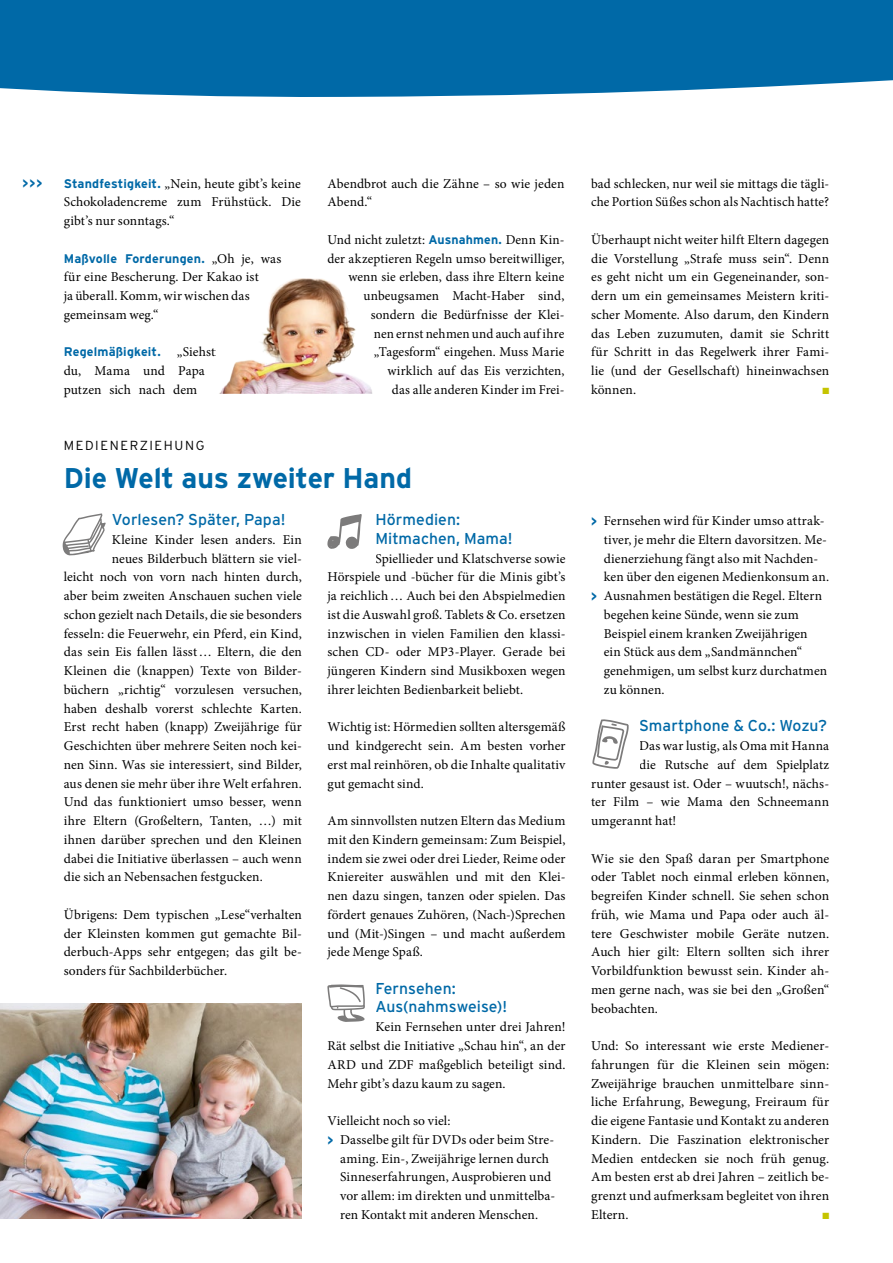
<style>
.page{position:relative;width:893px;height:1263px;background:#fff}
.page>*{position:absolute;margin:0;border:0;box-sizing:border-box;transform-origin:0 0}
.Headline__2015{font:700 28.5px "Interstate";letter-spacing:-.01em;color:#0069a7}
.Zwischenhead_regular{font:15.75px/18.8px "Interstate";color:#0069a7}
.Lauftext__2015{font:13.5px/18.8px "Minion Pro";letter-spacing:.005em;color:#000;text-align:justify}
.Lauftext___Aufzählun{font:700 13.5px "Interstate";color:#0069a7}
.Dachzeile__2015{font:300 13.2px "Interstate";letter-spacing:.125em;color:#000}
.Lauftext__2015-2{font:700 12.6px "Interstate";letter-spacing:.015em;color:#0069a7}
.Lauftext__2015-3{font:9px "Zapf Dingbats ITC";color:#c5c400}
.s1{font-family:"Interstate";font-weight:700;font-size:12.6px;color:#0069a7}
.s2{font-family:"Minion Pro";font-weight:400;font-size:13.5px;color:#000}
.s3{font-family:"Interstate";font-weight:700;color:#0069a7}
</style>
<div class="page">
<img style="left:0;top:1003px;width:302px;height:216px">
<svg style="left:63px;top:513px;width:43px;height:43px"></svg>
<svg style="left:592px;top:719px;width:37px;height:50px"></svg>
<svg style="left:327px;top:514px;width:35px;height:35px"></svg>
<svg style="left:327px;top:984px;width:38px;height:38px"></svg>
<img style="left:259px;top:278px;width:55px;height:85px">
<div style="left:0;top:0;width:893px;height:97px;background:#0069a7"></div>
<p class="Lauftext___Aufzählun" style="left:22px;top:176px;width:22px">&gt;&gt;&gt;</p>
<p class="Lauftext__2015" style="left:64px;top:174px;width:238px"><span class="s1">Standfestigkeit.</span> „Nein, heute gibt’s keine Schokoladencreme zum Frühstück. Die gibt’s nur sonntags.“</p>
<p class="Lauftext__2015-2" style="left:64px;top:251px;width:219px">Maßvolle Forderungen. <span class="s2">„Oh je, was</span></p>
<p class="Lauftext__2015" style="left:64px;top:268px;width:196px;text-align:left">für eine Bescherung. Der Kakao ist ja überall. Komm, wir wischen das gemeinsam weg.“</p>
<p class="Lauftext__2015-2" style="left:64px;top:345px;width:153px">Regelmäßigkeit. <span class="s2">„Siehst</span></p>
<p class="Lauftext__2015" style="left:64px;top:361px;width:143px">du, Mama und Papa putzen sich nach dem</p>
<p class="Lauftext__2015" style="left:327px;top:174px;width:238px">Abendbrot auch die Zähne – so wie jeden<br>Abend.“</p>
<p class="Lauftext__2015" style="left:327px;top:230px;width:239px;text-align:right">Und nicht zuletzt: <span class="s1">Ausnahmen.</span> Denn Kin&shy;der akzeptieren Regeln umso bereitwilliger, wenn sie erleben, dass ihre Eltern keine unbeugsamen Macht-Haber sind, sondern die Bedürfnisse der Klei-<br>nen ernst nehmen und auch auf ihre „Tagesform“ eingehen. Muss Marie wirklich auf das Eis verzichten,<br>das alle anderen Kinder im Frei-</p>
<p class="Dachzeile__2015" style="left:64px;top:438px;width:142px">MEDIENERZIEHUNG</p>
<p class="Headline__2015" style="left:64px;top:462px;width:350px">Die Welt aus zweiter Hand</p>
<p class="Zwischenhead_regular" style="left:112px;top:510px;width:175px">Vorlesen? Später, Papa!</p>
<p class="Lauftext__2015" style="left:112px;top:530px;width:192px">Kleine Kinder lesen anders. Ein</p>
<p class="Lauftext__2015" style="left:112px;top:549px;width:192px">neues Bilderbuch blättern sie viel-</p>
<p class="Lauftext__2015" style="left:64px;top:568px;width:240px">leicht noch von vorn nach hinten durch,</p>
<p class="Lauftext__2015" style="left:64px;top:586px;width:240px">aber beim zweiten Anschauen suchen viele</p>
<p class="Lauftext__2015" style="left:64px;top:605px;width:240px">schon gezielt nach Details, die sie besonders</p>
<p class="Lauftext__2015" style="left:64px;top:624px;width:240px">fesseln: die Feuerwehr, ein Pferd, ein Kind,</p>
<p class="Lauftext__2015" style="left:64px;top:643px;width:240px">das sein Eis fallen lässt… Eltern, die den</p>
<p class="Lauftext__2015" style="left:64px;top:661px;width:238px">Kleinen die (knappen) Texte von Bilder-</p>
<p class="Lauftext__2015" style="left:64px;top:680px;width:240px">büchern „richtig“ vorzulesen versuchen,</p>
<p class="Lauftext__2015" style="left:64px;top:699px;width:240px">haben deshalb vorerst schlechte Karten.</p>
<p class="Lauftext__2015" style="left:64px;top:718px;width:240px">Erst recht haben (knapp) Zweijährige für</p>
<p class="Lauftext__2015" style="left:64px;top:736px;width:240px">Geschichten über mehrere Seiten noch kei-</p>
<p class="Lauftext__2015" style="left:64px;top:755px;width:240px">nen Sinn. Was sie interessiert, sind Bilder,</p>
<p class="Lauftext__2015" style="left:64px;top:774px;width:240px">aus denen sie mehr über ihre Welt erfahren.</p>
<p class="Lauftext__2015" style="left:64px;top:793px;width:240px">Und das funktioniert umso besser, wenn</p>
<p class="Lauftext__2015" style="left:64px;top:811px;width:240px">ihre Eltern (Großeltern, Tanten, …) mit</p>
<p class="Lauftext__2015" style="left:64px;top:830px;width:240px">ihnen darüber sprechen und den Kleinen</p>
<p class="Lauftext__2015" style="left:64px;top:849px;width:240px">dabei die Initiative überlassen – auch wenn</p>
<p class="Lauftext__2015" style="left:64px;top:868px;width:201px">die sich an Nebensachen festgucken.</p>
<p class="Lauftext__2015" style="left:64px;top:905px;width:240px">Übrigens: Dem typischen „Lese“verhalten der Kleinsten kommen gut gemachte Bil&shy;derbuch-Apps sehr entgegen; das gilt be&shy;sonders für Sachbilderbücher.</p>
<p class="Zwischenhead_regular" style="left:375px;top:510px;width:139px">Hörmedien:<br>Mitmachen, Mama!</p>
<p class="Lauftext__2015" style="left:327px;top:549px;width:240px;text-indent:48px">Spiellieder und Klatschverse sowie Hörspiele und -bücher für die Minis gibt’s ja reichlich… Auch bei den Abspielmedien ist die Auswahl groß. Tablets &amp; Co. ersetzen inzwischen in vielen Familien den klassi&shy;schen CD- oder MP3-Player. Gerade bei jüngeren Kindern sind Musikboxen wegen ihrer leichten Bedienbarkeit beliebt.</p>
<p class="Lauftext__2015" style="left:327px;top:718px;width:240px">Wichtig ist: Hörmedien sollten altersgemäß und kindgerecht sein. Am besten vorher erst mal reinhören, ob die Inhalte qualitativ gut gemacht sind.</p>
<p class="Lauftext__2015" style="left:327px;top:811px;width:240px">Am sinnvollsten nutzen Eltern das Medium mit den Kindern gemeinsam: Zum Beispiel, indem sie zwei oder drei Lieder, Reime oder Kniereiter auswählen und mit den Klei&shy;nen dazu singen, tanzen oder spielen. Das fördert genaues Zuhören, (Nach-)Sprechen und (Mit-)Singen – und macht außerdem jede Menge Spaß.</p>
<p class="Zwischenhead_regular" style="left:375px;top:978px;width:133px">Fernsehen:<br>Aus(nahmsweise)!</p>
<p class="Lauftext__2015" style="left:327px;top:1018px;width:240px;text-indent:48px">Kein Fernsehen unter drei Jahren!<br>Rät selbst die Initiative „Schau hin“, an der ARD und ZDF maßgeblich beteiligt sind.<br>Mehr gibt’s dazu kaum zu sagen.</p>
<p class="Lauftext__2015" style="left:327px;top:1111px;width:125px">Vielleicht noch so viel:</p>
<p class="Lauftext__2015" style="left:340px;top:1130px;width:217px;text-align:left;text-indent:-13px"><span class="s3">&gt;</span> Dasselbe gilt für DVDs oder beim Stre&shy;aming. Ein-, Zweijährige lernen durch Sinneserfahrungen, Ausprobieren und vor allem: im direkten und unmittelba&shy;ren Kontakt mit anderen Menschen.</p>
<p class="Lauftext__2015" style="left:591px;top:174px;width:240px">bad schlecken, nur weil sie mittags die tägli&shy;che Portion Süßes schon als Nachtisch hatte?</p>
<p class="Lauftext__2015" style="left:591px;top:230px;width:240px">Überhaupt nicht weiter hilft Eltern dagegen die Vorstellung „Strafe muss sein“. Denn es geht nicht um ein Gegeneinander, son&shy;dern um ein gemeinsames Meistern kriti&shy;scher Momente. Also darum, den Kindern das Leben zuzumuten, damit sie Schritt für Schritt in das Regelwerk ihrer Fami&shy;lie (und der Gesellschaft) hineinwachsen können.</p>
<p class="Lauftext__2015-3" style="left:822px;top:386px;width:8px">■</p>
<p class="Lauftext__2015" style="left:604px;top:511px;width:227px;text-align:left;text-indent:-13px"><span class="s3">&gt;</span> Fernsehen wird für Kinder umso attrak&shy;tiver, je mehr die Eltern davorsitzen. Me&shy;dienerziehung fängt also mit Nachden&shy;ken über den eigenen Medienkonsum an.</p>
<p class="Lauftext__2015" style="left:604px;top:586px;width:225px;text-align:left;text-indent:-13px"><span class="s3">&gt;</span> Ausnahmen bestätigen die Regel. Eltern begehen keine Sünde, wenn sie zum<br>Beispiel einem kranken Zweijährigen ein Stück aus dem „Sandmännchen“ genehmigen, um selbst kurz durchatmen zu können.</p>
<p class="Zwischenhead_regular" style="left:639px;top:716px;width:189px">Smartphone &amp; Co.: Wozu?</p>
<p class="Lauftext__2015" style="left:639px;top:736px;width:192px">Das war lustig, als Oma mit Hanna</p>
<p class="Lauftext__2015" style="left:639px;top:755px;width:192px">die Rutsche auf dem Spielplatz</p>
<p class="Lauftext__2015" style="left:591px;top:774px;width:240px">runter gesaust ist. Oder – wuutsch!, nächs-</p>
<p class="Lauftext__2015" style="left:591px;top:793px;width:240px">ter Film – wie Mama den Schneemann</p>
<p class="Lauftext__2015" style="left:591px;top:811px;width:87px">umgerannt hat!</p>
<p class="Lauftext__2015" style="left:591px;top:849px;width:240px">Wie sie den Spaß daran per Smartphone oder Tablet noch einmal erleben können, begreifen Kinder schnell. Sie sehen schon früh, wie Mama und Papa oder auch äl&shy;tere Geschwister mobile Geräte nutzen.<br>Auch hier gilt: Eltern sollten sich ihrer Vorbildfunktion bewusst sein. Kinder ah&shy;men gerne nach, was sie bei den „Großen“ beobachten.</p>
<p class="Lauftext__2015" style="left:591px;top:1036px;width:240px">Und: So interessant wie erste Mediener&shy;fahrungen für die Kleinen sein mögen:<br>Zweijährige brauchen unmittelbare sinn&shy;liche Erfahrung, Bewegung, Freiraum für die eigene Fantasie und Kontakt zu anderen Kindern. Die Faszination elektronischer Medien entdecken sie noch früh genug.<br>Am besten erst ab drei Jahren – zeitlich be&shy;grenzt und aufmerksam begleitet von ihren Eltern.</p>
<p class="Lauftext__2015-3" style="left:822px;top:1211px;width:8px">■</p>
</div>
